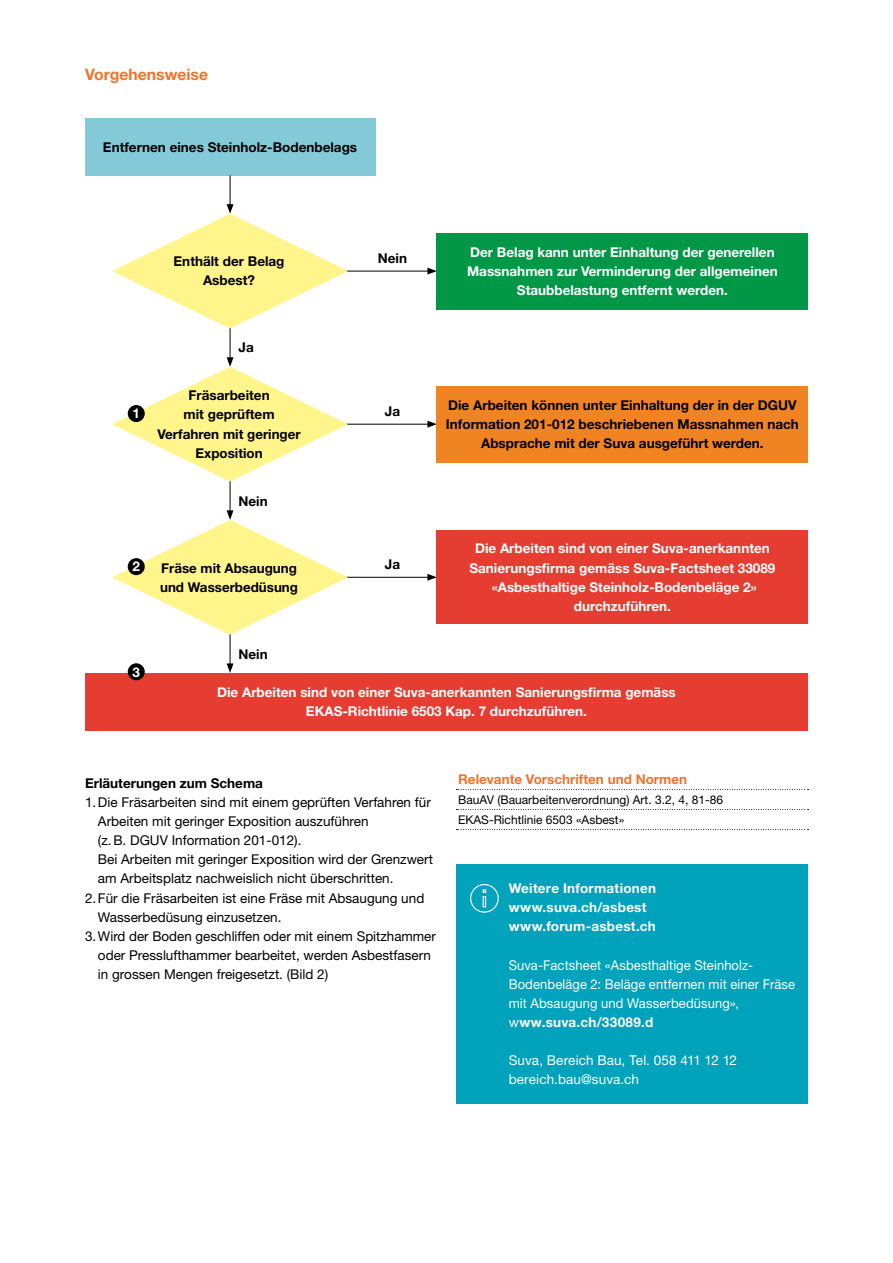
<style>
.page{position:relative;width:893px;height:1263px;background:#fff}
.page>*{position:absolute;margin:0;border:0;box-sizing:border-box;transform-origin:0 0}
.t1{font:700 15.75px "Helvetica Neue LT Std";color:#ee742d}
.t2{font:13.5px/19.2px "Helvetica Neue LT Std";color:#000}
.t3{font:700 13.5px/19.2px "Helvetica Neue LT Std";color:#fff;text-align:center}
.t4{font:700 13.5px/19.2px "Helvetica Neue LT Std";color:#000;text-align:center}
.t5{font:13.5px/19.2px "Helvetica Neue LT Std";letter-spacing:.01em;color:#fff;scale:.96 1}
.t6{font:700 13.5px/19.2px "Helvetica Neue LT Std";letter-spacing:.02em;color:#fff}
.t7{font:13.5px/19.2px "Helvetica Neue LT Std";letter-spacing:.01em;color:#fff}
.t8{font:700 13.5px "Helvetica Neue LT Std";color:#ee742d}
.t9{font:12px/20.1px "Helvetica Neue LT Std";color:#000}
.s1{font-weight:700}
</style>
<div class="page">
<hr style="left:230px;top:479px;width:1px;height:34px;background:#000">
<hr style="left:230px;top:632px;width:1px;height:34px;background:#000">
<svg style="left:227px;top:663px;width:7px;height:10px"></svg>
<hr style="left:230px;top:327px;width:1px;height:33px;background:#000">
<hr style="left:343px;top:271px;width:87px;height:1px;background:#000">
<svg style="left:427px;top:268px;width:10px;height:7px"></svg>
<hr style="left:343px;top:424px;width:87px;height:1px;background:#000">
<svg style="left:427px;top:421px;width:10px;height:7px"></svg>
<hr style="left:343px;top:577px;width:87px;height:1px;background:#000">
<svg style="left:427px;top:574px;width:10px;height:7px"></svg>
<div style="left:456px;top:864px;width:352px;height:240px;background:#00a2bc"></div>
<svg style="left:470px;top:884px;width:29px;height:29px"></svg>
<svg style="left:456px;top:789px;width:352px;height:1px"></svg>
<svg style="left:456px;top:809px;width:352px;height:1px"></svg>
<svg style="left:456px;top:829px;width:352px;height:1px"></svg>
<div style="left:85px;top:118px;width:290px;height:57px;background:#85cad9"></div>
<div style="left:437px;top:233px;width:371px;height:76px;background:#009747"></div>
<div style="left:437px;top:386px;width:371px;height:76px;background:#f18422"></div>
<div style="left:437px;top:530px;width:371px;height:94px;background:#e63d33"></div>
<div style="left:85px;top:673px;width:723px;height:57px;background:#e63d33"></div>
<svg style="left:112px;top:357px;width:236px;height:125px"></svg>
<svg style="left:112px;top:510px;width:236px;height:125px"></svg>
<hr style="left:230px;top:175px;width:1px;height:32px;background:#000">
<svg style="left:112px;top:204px;width:236px;height:124px"></svg>
<div style="left:128px;top:405px;width:17px;height:17px;background:#000;border-radius:50%"></div>
<div style="left:128px;top:558px;width:17px;height:17px;background:#000;border-radius:50%"></div>
<div style="left:128px;top:663px;width:17px;height:17px;background:#000;border-radius:50%"></div>
<p class="t1" style="left:85px;top:64px;width:125px">Vorgehensweise</p>
<p class="t4" style="left:103px;top:137px;width:256px">Entfernen eines Steinholz-Bodenbelags</p>
<p class="t4" style="left:174px;top:252px;width:112px">Enthält der Belag<br>Asbest?</p>
<p class="t3" style="left:132px;top:404px;width:9px">1</p>
<p class="t4" style="left:239px;top:338px;width:17px">Ja</p>
<p class="t4" style="left:157px;top:386px;width:145px">Fräsarbeiten<br>mit geprüftem<br>Verfahren mit geringer<br>Exposition</p>
<p class="t4" style="left:239px;top:491px;width:31px">Nein</p>
<p class="t3" style="left:132px;top:557px;width:9px">2</p>
<p class="t4" style="left:160px;top:558px;width:139px;text-align:left">Fräse mit Absaugung und Wasserbedüsung</p>
<p class="t3" style="left:132px;top:662px;width:9px">3</p>
<p class="t4" style="left:239px;top:644px;width:31px">Nein</p>
<p class="t4" style="left:378px;top:248px;width:31px">Nein</p>
<p class="t4" style="left:385px;top:401px;width:17px">Ja</p>
<p class="t4" style="left:385px;top:554px;width:17px">Ja</p>
<p class="t3" style="left:467px;top:242px;width:312px">Der Belag kann unter Einhaltung der generellen<br>Massnahmen zur Verminderung der allgemeinen<br>Staubbelastung entfernt werden.</p>
<p class="t4" style="left:446px;top:395px;width:354px">Die Arbeiten können unter Einhaltung der in der DGUV<br>Information 201-012 beschriebenen Massnahmen nach<br>Absprache mit der Suva ausgeführt werden.</p>
<p class="t3" style="left:469px;top:539px;width:308px">Die Arbeiten sind von einer Suva-anerkannten Sanierungsfirma gemäss Suva-Factsheet 33089 «Asbesthaltige Steinholz-Bodenbeläge 2» durchzuführen.</p>
<p class="t3" style="left:217px;top:682px;width:460px">Die Arbeiten sind von einer Suva-anerkannten Sanierungsfirma gemäss<br>EKAS-Richtlinie 6503 Kap. 7 durchzuführen.</p>
<p class="t4" style="left:85px;top:773px;width:179px">Erläuterungen zum Schema</p>
<p class="t2" style="left:98px;top:792px;width:336px;text-indent:-13px">1. Die Fräsarbeiten sind mit einem geprüften Verfahren für Arbeiten mit geringer Exposition auszuführen<br>(z.B. DGUV Information 201-012).<br>Bei Arbeiten mit geringer Exposition wird der Grenzwert am Arbeitsplatz nachweislich nicht überschritten.</p>
<p class="t2" style="left:98px;top:888px;width:328px;text-indent:-13px">2. Für die Fräsarbeiten ist eine Fräse mit Absaugung und<br>Wasserbedüsung einzusetzen.</p>
<p class="t2" style="left:98px;top:926px;width:339px;text-indent:-13px">3. Wird der Boden geschliffen oder mit einem Spitzhammer oder Presslufthammer bearbeitet, werden Asbestfasern in grossen Mengen freigesetzt. (Bild 2)</p>
<p class="t8" style="left:458px;top:770px;width:231px">Relevante Vorschriften und Normen</p>
<p class="t9" style="left:458px;top:789px;width:266px">BauAV (Bauarbeitenverordnung) Art. 3.2, 4, 81-86<br>EKAS-Richtlinie 6503 «Asbest»</p>
<p class="t6" style="left:509px;top:878px;width:149px">Weitere Informationen www.suva.ch/asbest www.forum-asbest.ch</p>
<p class="t5" style="left:509px;top:955px;width:300px">Suva-Factsheet «Asbesthaltige Steinholz-Bodenbeläge 2: Beläge entfernen mit einer Fräse mit Absaugung und Wasserbedüsung», w<span class="s1">ww.suva.ch/33089.d</span></p>
<p class="t7" style="left:509px;top:1051px;width:230px">Suva, Bereich Bau, Tel. 058 411 12 12 bereich.bau@suva.ch</p>
</div>
